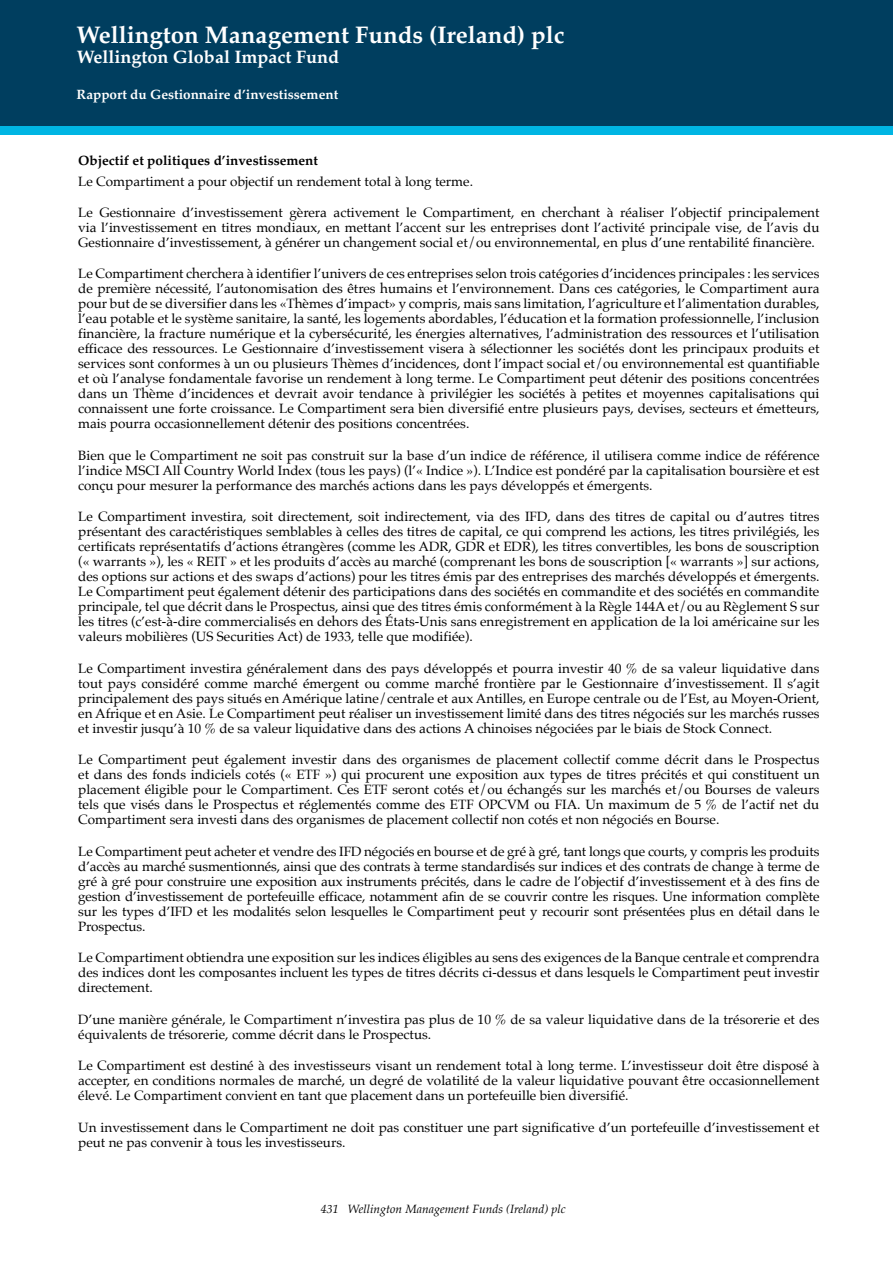
<style>
.page{position:relative;width:893px;height:1263px;background:#fff}
.page>*{position:absolute;margin:0;border:0;box-sizing:border-box;transform-origin:0 0}
.t1{font:700 24px "Palatino";color:#fff}
.t2{font:700 18px "Palatino";color:#fff}
.t3{font:13.5px/15px "Palatino";color:#000;text-align:justify}
.t4{font:700 13.5px "Palatino";color:#fff}
.t5{font:700 13.5px "Palatino";color:#000}
.t6{font:italic 12px "Palatino";color:#000}
</style>
<div class="page">
<div style="left:0;top:0;width:892px;height:128px;background:#003e5f"></div>
<div style="left:0;top:126px;width:892px;height:8px;background:#00b5e3"></div>
<h1 class="t1" style="left:77px;top:14px;width:489px">Wellington Management Funds (Ireland) plc</h1>
<h2 class="t2" style="left:77px;top:42px;width:264px">Wellington Global Impact Fund</h2>
<p class="t4" style="left:77px;top:82px;width:263px">Rapport du Gestionnaire d’investissement</p>
<p class="t5" style="left:78px;top:148px;width:241px">Objectif et politiques d’investissement</p>
<p class="t3" style="left:78px;top:173px;width:396px">Le Compartiment a pour objectif un rendement total à long terme.</p>
<p class="t3" style="left:78px;top:205px;width:742px">Le Gestionnaire d’investissement gèrera activement le Compartiment, en cherchant à réaliser l’objectif principalement via l’investissement en titres mondiaux, en mettant l’accent sur les entreprises dont l’activité principale vise, de l’avis du Gestionnaire d’investissement, à générer un changement social et/ou environnemental, en plus d’une rentabilité financière.</p>
<p class="t3" style="left:78px;top:266px;width:742px">Le Compartiment cherchera à identifier l’univers de ces entreprises selon trois catégories d’incidences principales : les services de première nécessité, l’autonomisation des êtres humains et l’environnement. Dans ces catégories, le Compartiment aura pour but de se diversifier dans les «Thèmes d’impact» y compris, mais sans limitation, l’agriculture et l’alimentation durables, l’eau potable et le système sanitaire, la santé, les logements abordables, l’éducation et la formation professionnelle, l’inclusion financière, la fracture numérique et la cybersécurité, les énergies alternatives, l’administration des ressources et l’utilisation efficace des ressources. Le Gestionnaire d’investissement visera à sélectionner les sociétés dont les principaux produits et services sont conformes à un ou plusieurs Thèmes d’incidences, dont l’impact social et/ou environnemental est quantifiable et où l’analyse fondamentale favorise un rendement à long terme. Le Compartiment peut détenir des positions concentrées dans un Thème d’incidences et devrait avoir tendance à privilégier les sociétés à petites et moyennes capitalisations qui connaissent une forte croissance. Le Compartiment sera bien diversifié entre plusieurs pays, devises, secteurs et émetteurs, mais pourra occasionnellement détenir des positions concentrées.</p>
<p class="t3" style="left:78px;top:448px;width:742px">Bien que le Compartiment ne soit pas construit sur la base d’un indice de référence, il utilisera comme indice de référence l’indice MSCI All Country World Index (tous les pays) (l’« Indice »). L’Indice est pondéré par la capitalisation boursière et est conçu pour mesurer la performance des marchés actions dans les pays développés et émergents.</p>
<p class="t3" style="left:78px;top:509px;width:742px">Le Compartiment investira, soit directement, soit indirectement, via des IFD, dans des titres de capital ou d’autres titres présentant des caractéristiques semblables à celles des titres de capital, ce qui comprend les actions, les titres privilégiés, les certificats représentatifs d’actions étrangères (comme les ADR, GDR et EDR), les titres convertibles, les bons de souscription (« warrants »), les « REIT » et les produits d’accès au marché (comprenant les bons de souscription [« warrants »] sur actions, des options sur actions et des swaps d’actions) pour les titres émis par des entreprises des marchés développés et émergents.<br>Le Compartiment peut également détenir des participations dans des sociétés en commandite et des sociétés en commandite principale, tel que décrit dans le Prospectus, ainsi que des titres émis conformément à la Règle 144A et/ou au Règlement S sur les titres (c’est-à-dire commercialisés en dehors des États-Unis sans enregistrement en application de la loi américaine sur les valeurs mobilières (US Securities Act) de 1933, telle que modifiée).</p>
<p class="t3" style="left:78px;top:660px;width:742px">Le Compartiment investira généralement dans des pays développés et pourra investir 40 % de sa valeur liquidative dans tout pays considéré comme marché émergent ou comme marché frontière par le Gestionnaire d’investissement. Il s’agit principalement des pays situés en Amérique latine/centrale et aux Antilles, en Europe centrale ou de l’Est, au Moyen-Orient, en Afrique et en Asie. Le Compartiment peut réaliser un investissement limité dans des titres négociés sur les marchés russes et investir jusqu’à 10 % de sa valeur liquidative dans des actions A chinoises négociées par le biais de Stock Connect.</p>
<p class="t3" style="left:78px;top:752px;width:742px">Le Compartiment peut également investir dans des organismes de placement collectif comme décrit dans le Prospectus et dans des fonds indiciels cotés (« ETF ») qui procurent une exposition aux types de titres précités et qui constituent un placement éligible pour le Compartiment. Ces ETF seront cotés et/ou échangés sur les marchés et/ou Bourses de valeurs tels que visés dans le Prospectus et réglementés comme des ETF OPCVM ou FIA. Un maximum de 5 % de l’actif net du Compartiment sera investi dans des organismes de placement collectif non cotés et non négociés en Bourse.</p>
<p class="t3" style="left:78px;top:843px;width:742px">Le Compartiment peut acheter et vendre des IFD négociés en bourse et de gré à gré, tant longs que courts, y compris les produits d’accès au marché susmentionnés, ainsi que des contrats à terme standardisés sur indices et des contrats de change à terme de gré à gré pour construire une exposition aux instruments précités, dans le cadre de l’objectif d’investissement et à des fins de gestion d’investissement de portefeuille efficace, notamment afin de se couvrir contre les risques. Une information complète sur les types d’IFD et les modalités selon lesquelles le Compartiment peut y recourir sont présentées plus en détail dans le Prospectus.</p>
<p class="t3" style="left:78px;top:950px;width:742px">Le Compartiment obtiendra une exposition sur les indices éligibles au sens des exigences de la Banque centrale et comprendra des indices dont les composantes incluent les types de titres décrits ci-dessus et dans lesquels le Compartiment peut investir directement.</p>
<p class="t3" style="left:78px;top:1011px;width:742px">D’une manière générale, le Compartiment n’investira pas plus de 10 % de sa valeur liquidative dans de la trésorerie et des équivalents de trésorerie, comme décrit dans le Prospectus.</p>
<p class="t3" style="left:78px;top:1058px;width:742px">Le Compartiment est destiné à des investisseurs visant un rendement total à long terme. L’investisseur doit être disposé à accepter, en conditions normales de marché, un degré de volatilité de la valeur liquidative pouvant être occasionnellement élevé. Le Compartiment convient en tant que placement dans un portefeuille bien diversifié.</p>
<p class="t3" style="left:78px;top:1119px;width:742px">Un investissement dans le Compartiment ne doit pas constituer une part significative d’un portefeuille d’investissement et peut ne pas convenir à tous les investisseurs.</p>
<p class="t6" style="left:320px;top:1199px;width:246px">431 Wellington Management Funds (Ireland) plc</p>
</div>
